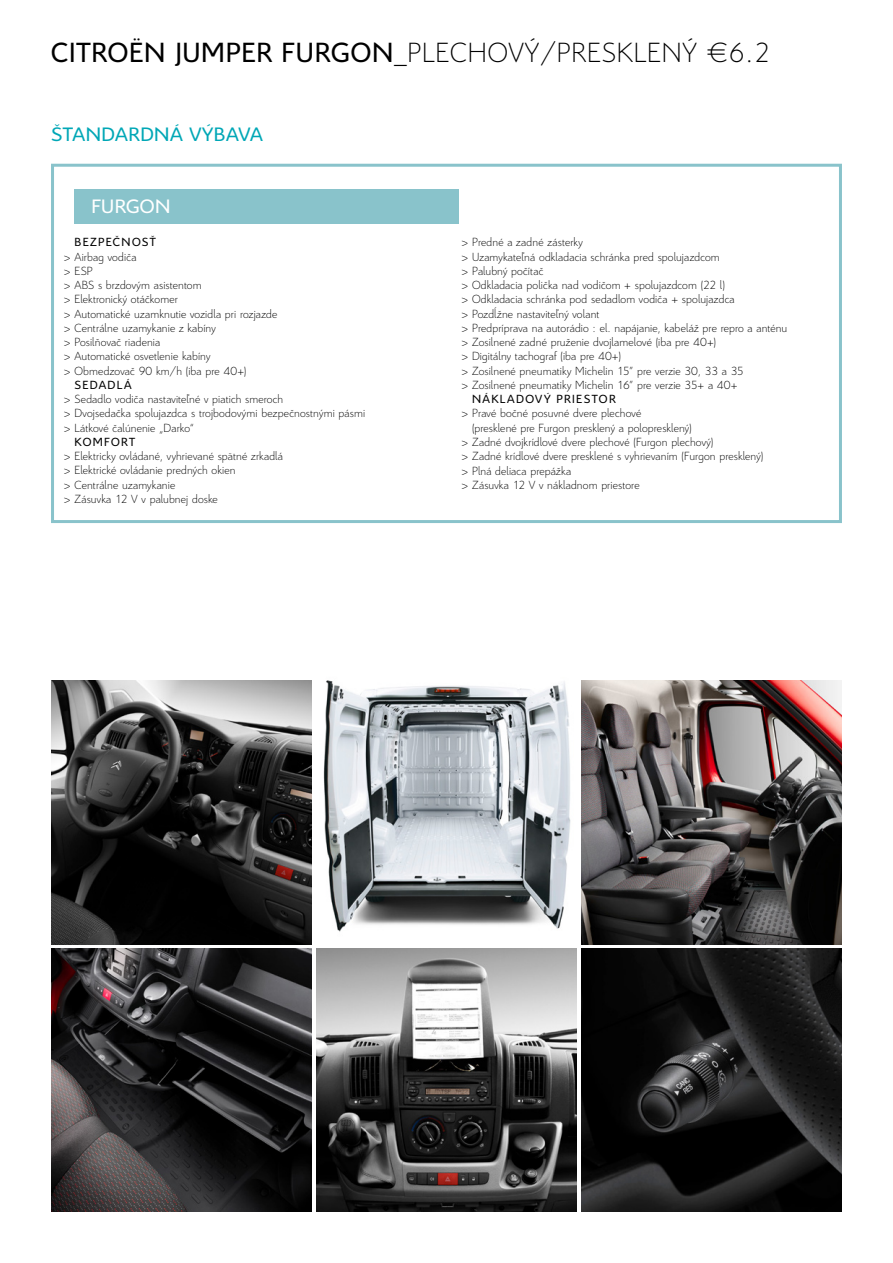
<style>
.page{position:relative;width:893px;height:1263px;background:#fff}
.page>*{position:absolute;margin:0;border:0;box-sizing:border-box;transform-origin:0 0}
.t1{font:300 30px "Citroen";letter-spacing:.025em;color:#000}
.t2{font:21px "Citroen";letter-spacing:.025em;color:#00a7b6}
.t3{font:21px "Citroen";letter-spacing:.01em;color:#fff}
.t4{font:300 12.75px/14.2px "Citroen";letter-spacing:.01em;color:#000}
.t5{font:12.75px "Citroen";letter-spacing:.105em;color:#000}
.s1{font-weight:400}
</style>
<div class="page">
<div style="left:74px;top:189px;width:385px;height:34px;background:#89c3cb"></div>
<div style="left:51px;top:164px;width:791px;height:359px;border:3px solid #89c3cb"></div>
<img style="left:51px;top:948px;width:261px;height:264px">
<img style="left:316px;top:948px;width:261px;height:264px">
<img style="left:581px;top:948px;width:261px;height:264px">
<img style="left:51px;top:680px;width:261px;height:264px">
<img style="left:323px;top:680px;width:248px;height:252px">
<img style="left:581px;top:680px;width:261px;height:264px">
<h1 class="t1" style="left:51px;top:35px;width:720px"><span class="s1">CITROËN JUMPER FURGON</span>_PLECHOVÝ/PRESKLENÝ ¤6.2</h1>
<h2 class="t2" style="left:51px;top:122px;width:213px">ŠTANDARDNÁ VÝBAVA</h2>
<h2 class="t3" style="left:91px;top:194px;width:80px">FURGON</h2>
<p class="t5" style="left:74px;top:235px;width:83px">BEZPEČNOSŤ</p>
<p class="t4" style="left:64px;top:249px;width:215px">&gt; Airbag vodiča<br>&gt; ESP<br>&gt; ABS s brzdovým asistentom<br>&gt; Elektronický otáčkomer<br>&gt; Automatické uzamknutie vozidla pri rozjazde &gt; Centrálne uzamykanie z kabíny<br>&gt; Posilňovač riadenia<br>&gt; Automatické osvetlenie kabíny<br>&gt; Obmedzovač 90 km/h (iba pre 40+)</p>
<p class="t5" style="left:74px;top:377px;width:59px">SEDADLÁ</p>
<p class="t4" style="left:64px;top:392px;width:303px">&gt; Sedadlo vodiča nastaviteľné v piatich smeroch<br>&gt; Dvojsedačka spolujazdca s trojbodovými bezpečnostnými pásmi &gt; Látkové čalúnenie „Darko“</p>
<p class="t5" style="left:74px;top:434px;width:62px">KOMFORT</p>
<p class="t4" style="left:64px;top:449px;width:221px">&gt; Elektricky ovládané, vyhrievané spätné zrkadlá &gt; Elektrické ovládanie predných okien<br>&gt; Centrálne uzamykanie<br>&gt; Zásuvka 12 V v palubnej doske</p>
<p class="t4" style="left:461px;top:235px;width:327px">&gt; Predné a zadné zásterky<br>&gt; Uzamykateľná odkladacia schránka pred spolujazdcom<br>&gt; Palubný počítač<br>&gt; Odkladacia polička nad vodičom + spolujazdcom (22 l)<br>&gt; Odkladacia schránka pod sedadlom vodiča + spolujazdca<br>&gt; Pozdĺžne nastaviteľný volant<br>&gt; Predpríprava na autorádio : el. napájanie, kabeláž pre repro a anténu &gt; Zosilnené zadné pruženie dvojlamelové (iba pre 40+)<br>&gt; Digitálny tachograf (iba pre 40+)<br>&gt; Zosilnené pneumatiky Michelin 15” pre verzie 30, 33 a 35<br>&gt; Zosilnené pneumatiky Michelin 16” pre verzie 35+ a 40+</p>
<p class="t5" style="left:472px;top:392px;width:145px">NÁKLADOVÝ PRIESTOR</p>
<p class="t4" style="left:461px;top:406px;width:181px">&gt; Pravé bočné posuvné dvere plechové</p>
<p class="t4" style="left:472px;top:420px;width:221px">(presklené pre Furgon presklený a polopresklený)</p>
<p class="t4" style="left:461px;top:435px;width:254px">&gt; Zadné dvojkrídlové dvere plechové (Furgon plechový)</p>
<p class="t4" style="left:461px;top:449px;width:303px">&gt; Zadné krídlové dvere presklené s vyhrievaním (Furgon presklený)</p>
<p class="t4" style="left:461px;top:463px;width:111px">&gt; Plná deliaca prepážka</p>
<p class="t4" style="left:461px;top:477px;width:180px">&gt; Zásuvka 12 V v nákladnom priestore</p>
</div>
